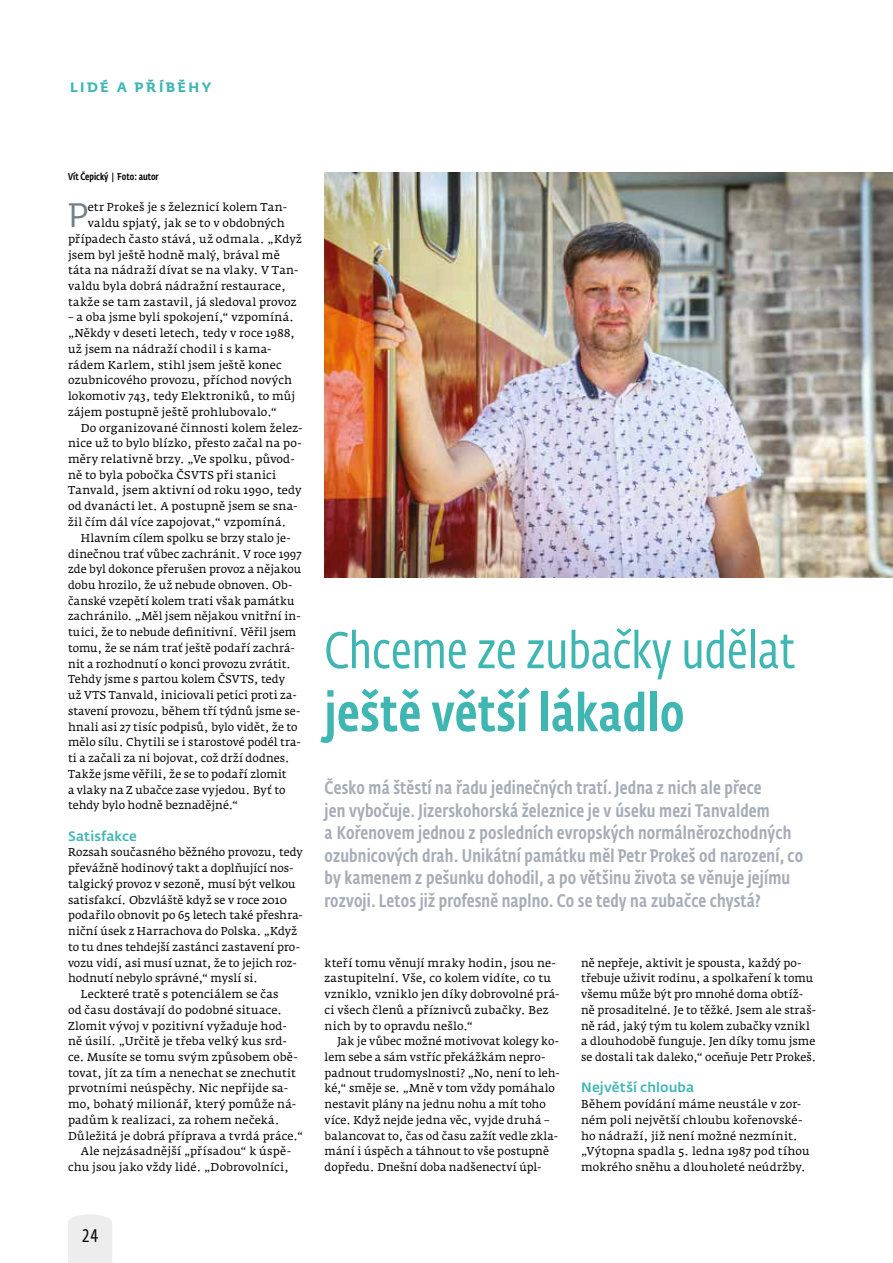
<style>
.page{position:relative;width:893px;height:1263px;background:#fff}
.page>*{position:absolute;margin:0;border:0;box-sizing:border-box;transform-origin:0 0}
.t1{font:500 52.5px "CD Fedra Cond Pro";letter-spacing:.01em;color:#40b6b3}
.t2{font:51px "CD Fedra Cond Pro";letter-spacing:.01em;color:#40b6b3}
.t3{font:33.45px "CD Fedra";color:#707f8d}
.t4{font:500 18px/22.5px "CD Fedra Cond Pro";letter-spacing:.01em;color:#a7adb7}
.t5{font:18px "CD Fedra Cond Pro";color:#000}
.t6{font:500 13.5px "CD Fedra";letter-spacing:.01em;color:#40b6b3}
.t7{font:700 13.5px "CD Fedra";letter-spacing:.185em;color:#40b6b3}
.t8{font:11.25px/15.8px "Fedra Serif A Pro";letter-spacing:.01em;color:#000}
.t9{font:11.25px "Fedra Serif A Pro";letter-spacing:.03em;color:#000}
.t10{font:500 9.75px "CD Fedra Cond Pro";color:#000}
</style>
<div class="page">
<div style="left:68px;top:1214px;width:44px;height:49px;background:#ededed"></div>
<img style="left:325px;top:173px;width:568px;height:405px">
<p class="t7" style="left:70px;top:78px;width:143px">LIDÉ A PŘÍBĚHY</p>
<p class="t10" style="left:68px;top:171px;width:92px">Vít Čepický | Foto: autor</p>
<h3 class="t3" style="left:68px;top:196px;width:21px">P</h3>
<p class="t8" style="left:88px;top:200px;width:201px">etr Prokeš je s železnicí kolem Tan-</p>
<p class="t8" style="left:88px;top:215px;width:199px">valdu spjatý, jak se to v obdobných</p>
<p class="t8" style="left:68px;top:231px;width:235px">případech často stává, už odmala. „Když</p>
<p class="t8" style="left:68px;top:247px;width:213px">jsem byl ještě hodně malý, brával mě</p>
<p class="t9" style="left:68px;top:264px;width:231px">táta na nádraží dívat se na vlaky. V Tan-</p>
<p class="t8" style="left:68px;top:278px;width:219px">valdu byla dobrá nádražní restaurace,</p>
<p class="t8" style="left:68px;top:294px;width:230px">takže se tam zastavil, já sledoval provoz</p>
<p class="t8" style="left:68px;top:310px;width:229px">– a oba jsme byli spokojení,“ vzpomíná. „Někdy v deseti letech, tedy v roce 1988, už jsem na nádraží chodil i s kama&shy;rádem Karlem, stihl jsem ještě konec ozubnicového provozu, příchod nových lokomotiv 743, tedy Elektroniků, to můj zájem postupně ještě prohlubovalo.“</p>
<p class="t8" style="left:68px;top:420px;width:236px;text-indent:13px">Do organizované činnosti kolem želez&shy;nice už to bylo blízko, přesto začal na po&shy;měry relativně brzy. „Ve spolku, původ&shy;ně to byla pobočka ČSVTS při stanici Tanvald, jsem aktivní od roku 1990, tedy od dvanácti let. A postupně jsem se sna&shy;žil čím dál více zapojovat,“ vzpomíná.</p>
<p class="t8" style="left:68px;top:530px;width:235px;text-indent:13px">Hlavním cílem spolku se brzy stalo je&shy;dinečnou trať vůbec zachránit. V roce 1997 zde byl dokonce přerušen provoz a nějakou dobu hrozilo, že už nebude obnoven. Ob&shy;čanské vzepětí kolem trati však památku zachránilo. „Měl jsem nějakou vnitřní in&shy;tuici, že to nebude definitivní. Věřil jsem tomu, že se nám trať ještě podaří zachrá&shy;nit a rozhodnutí o konci provozu zvrátit.<br>Tehdy jsme s partou kolem ČSVTS, tedy<br>už VTS Tanvald, iniciovali petici proti za&shy;stavení provozu, během tří týdnů jsme se&shy;hnali asi 27 tisíc podpisů, bylo vidět, že to mělo sílu. Chytili se i starostové podél tra&shy;ti a začali za ni bojovat, což drží dodnes.<br>Takže jsme věřili, že se to podaří zlomit<br>a vlaky na Z ubačce zase vyjedou. Byť to tehdy bylo hodně beznadějné.“</p>
<p class="t6" style="left:68px;top:828px;width:70px">Satisfakce</p>
<p class="t8" style="left:68px;top:845px;width:236px">Rozsah současného běžného provozu, tedy</p>
<p class="t8" style="left:68px;top:860px;width:227px">převážně hodinový takt a doplňující nos-</p>
<p class="t8" style="left:68px;top:876px;width:229px">talgický provoz v sezoně, musí být velkou</p>
<p class="t8" style="left:68px;top:892px;width:220px">satisfakcí. Obzvláště když se v roce 2010</p>
<p class="t8" style="left:68px;top:908px;width:236px">podařilo obnovit po 65 letech také přeshra-</p>
<p class="t8" style="left:68px;top:923px;width:231px">niční úsek z Harrachova do Polska. „Když</p>
<p class="t8" style="left:68px;top:939px;width:233px">to tu dnes tehdejší zastánci zastavení pro-</p>
<p class="t8" style="left:68px;top:955px;width:230px">vozu vidí, asi musí uznat, že to jejich roz-</p>
<p class="t8" style="left:68px;top:970px;width:192px">hodnutí nebylo správné,“ myslí si.</p>
<p class="t8" style="left:81px;top:986px;width:199px">Leckteré tratě s potenciálem se čas</p>
<p class="t8" style="left:68px;top:1002px;width:216px">od času dostávají do podobné situace.</p>
<p class="t8" style="left:68px;top:1018px;width:220px">Zlomit vývoj v pozitivní vyžaduje hod-</p>
<p class="t8" style="left:68px;top:1033px;width:220px">ně úsilí. „Určitě je třeba velký kus srd-</p>
<p class="t8" style="left:68px;top:1049px;width:231px">ce. Musíte se tomu svým způsobem obě-</p>
<p class="t8" style="left:68px;top:1065px;width:229px">tovat, jít za tím a nenechat se znechutit</p>
<p class="t8" style="left:68px;top:1081px;width:222px">prvotními neúspěchy. Nic nepřijde sa-</p>
<p class="t8" style="left:68px;top:1096px;width:230px">mo, bohatý milionář, který pomůže ná-</p>
<p class="t8" style="left:68px;top:1112px;width:213px">padům k realizaci, za rohem nečeká.</p>
<p class="t8" style="left:68px;top:1128px;width:237px">Důležitá je dobrá příprava a tvrdá práce.“</p>
<p class="t8" style="left:81px;top:1143px;width:212px">Ale nejzásadnější „přísadou“ k úspě-</p>
<p class="t8" style="left:68px;top:1159px;width:222px">chu jsou jako vždy lidé. „Dobrovolníci,</p>
<h2 class="t2" style="left:325px;top:621px;width:472px">Chceme ze zubačky udělat</h2>
<h1 class="t1" style="left:325px;top:682px;width:361px">ještě větší lákadlo</h1>
<p class="t4" style="left:325px;top:777px;width:480px">Česko má štěstí na řadu jedinečných tratí. Jedna z nich ale přece<br>jen vybočuje. Jizerskohorská železnice je v úseku mezi Tanvaldem<br>a Kořenovem jednou z posledních evropských normálněrozchodných ozubnicových drah. Unikátní památku měl Petr Prokeš od narození, co by kamenem z pešunku dohodil, a po většinu života se věnuje jejímu rozvoji. Letos již profesně naplno. Co se tedy na zubačce chystá?</p>
<p class="t8" style="left:325px;top:955px;width:236px">kteří tomu věnují mraky hodin, jsou ne&shy;zastupitelní. Vše, co kolem vidíte, co tu vzniklo, vzniklo jen díky dobrovolné prá&shy;ci všech členů a příznivců zubačky. Bez nich by to opravdu nešlo.“</p>
<p class="t8" style="left:325px;top:1033px;width:237px;text-indent:13px">Jak je vůbec možné motivovat kolegy ko&shy;lem sebe a sám vstříc překážkám nepro&shy;padnout trudomyslnosti? „No, není to leh&shy;ké,“ směje se. „Mně v tom vždy pomáhalo nestavit plány na jednu nohu a mít toho více. Když nejde jedna věc, vyjde druhá – balancovat to, čas od času zažít vedle zkla&shy;mání i úspěch a táhnout to vše postupně dopředu. Dnešní doba nadšenectví úpl-</p>
<p class="t8" style="left:581px;top:955px;width:237px">ně nepřeje, aktivit je spousta, každý po&shy;třebuje uživit rodinu, a spolkaření k tomu všemu může být pro mnohé doma obtíž&shy;ně prosaditelné. Je to těžké. Jsem ale straš&shy;ně rád, jaký tým tu kolem zubačky vznikl a dlouhodobě funguje. Jen díky tomu jsme se dostali tak daleko,“ oceňuje Petr Prokeš.</p>
<p class="t6" style="left:581px;top:1079px;width:115px">Největší chlouba</p>
<p class="t8" style="left:581px;top:1096px;width:230px">Během povídání máme neustále v zor&shy;ném poli největší chloubu kořenovské&shy;ho nádraží, již není možné nezmínit. „Výtopna spadla 5. ledna 1987 pod tíhou mokrého sněhu a dlouholeté neúdržby.</p>
<h3 class="t5" style="left:82px;top:1226px;width:18px">24</h3>
</div>
